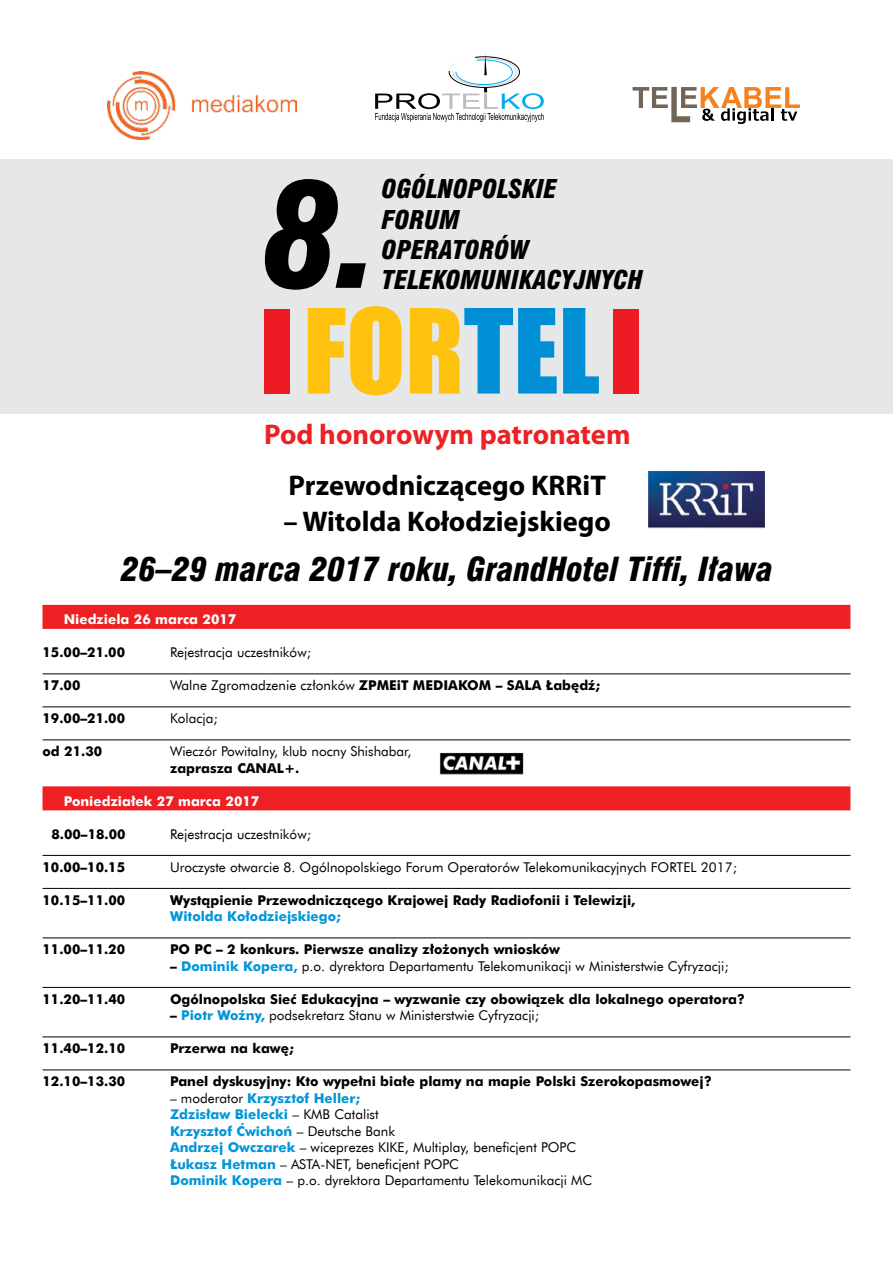
<style>
.page{position:relative;width:893px;height:1263px;background:#fff}
.page>*{position:absolute;margin:0;border:0;box-sizing:border-box;transform-origin:0 0}
.t1{font:italic 143.7px "Swis 721 Blk Cn EU";color:#000}
.t2{font:italic 32.4px "Swis 721 Blk Cn EU";color:#000}
.t3{font:700 28.5px "Myriad Pro";color:#000}
.t4{font:700 28.5px "Myriad Pro";color:#ed2024}
.t5{font:italic 25.35px/30.5px "Swis 721 Blk Cn EU";color:#000}
.t6{font:13.5px/16.5px "Futura EU";color:#000}
.t7{font:700 13.5px "Futura EU";color:#000}
.t8{font:700 13.5px "Futura EU";color:#fff}
.t9{font:700 13.5px "Futura EU";color:#0095d9}
.s1{font-weight:400}
.s2{font-weight:700}
.s3{font-weight:700;color:#0095d9}
</style>
<div class="page">
<div style="left:43px;top:605px;width:807px;height:24px;background:#ed2024"></div>
<hr style="left:43px;top:673px;width:807px;height:1px;background:#000">
<hr style="left:43px;top:706px;width:807px;height:1px;background:#000">
<hr style="left:43px;top:739px;width:807px;height:1px;background:#000">
<div style="left:43px;top:786px;width:807px;height:24px;background:#ed2024"></div>
<hr style="left:43px;top:855px;width:807px;height:1px;background:#000">
<hr style="left:43px;top:888px;width:807px;height:1px;background:#000">
<hr style="left:43px;top:937px;width:807px;height:1px;background:#000">
<hr style="left:43px;top:987px;width:807px;height:1px;background:#000">
<hr style="left:43px;top:1036px;width:807px;height:1px;background:#000">
<hr style="left:43px;top:1069px;width:807px;height:1px;background:#000">
<img style="left:439px;top:752px;width:85px;height:23px">
<div style="left:0;top:64px;width:893px;height:350px;background:#e6e7e8"></div>
<svg style="left:308px;top:306px;width:94px;height:89px"></svg>
<svg style="left:410px;top:308px;width:147px;height:86px"></svg>
<svg style="left:563px;top:308px;width:36px;height:86px"></svg>
<div style="left:264px;top:309px;width:26px;height:85px;background:#ed1c24"></div>
<div style="left:613px;top:309px;width:26px;height:85px;background:#ed1c24"></div>
<div style="left:0;top:0;width:893px;height:158px;background:#fff"></div>
<img style="left:107px;top:72px;width:190px;height:67px">
<div style="left:456px;top:60px;width:56px;height:25px;border:1px solid #00adef;border-radius:50%"></div>
<div style="left:449px;top:57px;width:70px;height:30px;border:1px solid #000;border-radius:50%"></div>
<div style="left:453px;top:58px;width:63px;height:28px;border:1px solid #d1d3d4;border-radius:50%"></div>
<svg style="left:448px;top:54px;width:39px;height:21px"></svg>
<svg style="left:375px;top:87px;width:169px;height:35px"></svg>
<svg style="left:632px;top:87px;width:168px;height:37px"></svg>
<img style="left:648px;top:471px;width:116px;height:57px">
<h1 class="t1" style="left:264px;top:145px;width:117px">8.</h1>
<h3 class="t5" style="left:382px;top:175px;width:263px">OGÓLNOPOLSKIE<br>FORUM<br>OPERATORÓW<br>TELEKOMUNIKACYJNYCH</h3>
<h3 class="t4" style="left:264px;top:416px;width:368px">Pod honorowym patronatem</h3>
<h3 class="t3" style="left:289px;top:467px;width:319px">Przewodniczącego KRRiT</h3>
<h3 class="t3" style="left:284px;top:503px;width:329px">– Witolda Kołodziejskiego</h3>
<h2 class="t2" style="left:121px;top:549px;width:653px">26–29 MARCA 2017 ROKU, GRANDHOTEL TIFFI, IŁAWA</h2>
<p class="t8" style="left:64px;top:611px;width:174px">Niedziela 26 marca 2017</p>
<p class="t7" style="left:43px;top:644px;width:84px">15.00–21.00</p>
<p class="t6" style="left:170px;top:644px;width:142px">Rejestracja uczestników;</p>
<p class="t7" style="left:43px;top:677px;width:39px">17.00</p>
<p class="t7" style="left:170px;top:677px;width:432px"><span class="s1">Walne Zgromadzenie członków</span> ZPMEiT MEDIAKOM – SALA Łabędź;</p>
<p class="t7" style="left:43px;top:710px;width:84px">19.00–21.00</p>
<p class="t6" style="left:170px;top:710px;width:49px">Kolacja;</p>
<p class="t7" style="left:43px;top:743px;width:61px">od 21.30</p>
<p class="t6" style="left:170px;top:743px;width:243px">Wieczór Powitalny, klub nocny Shishabar,</p>
<p class="t7" style="left:170px;top:759px;width:131px">zaprasza CANAL+.</p>
<p class="t8" style="left:64px;top:792px;width:197px">Poniedziałek 27 marca 2017</p>
<p class="t7" style="left:51px;top:825px;width:76px">8.00–18.00</p>
<p class="t6" style="left:170px;top:826px;width:142px">Rejestracja uczestników;</p>
<p class="t7" style="left:43px;top:858px;width:84px">10.00–10.15</p>
<p class="t6" style="left:170px;top:859px;width:568px">Uroczyste otwarcie 8. Ogólnopolskiego Forum Operatorów Telekomunikacyjnych FORTEL 2017;</p>
<p class="t7" style="left:43px;top:891px;width:84px">10.15–11.00</p>
<p class="t7" style="left:170px;top:891px;width:467px">Wystąpienie Przewodniczącego Krajowej Rady Radiofonii i Telewizji,</p>
<p class="t9" style="left:170px;top:908px;width:172px">Witolda Kołodziejskiego;</p>
<p class="t7" style="left:43px;top:941px;width:84px">11.00–11.20</p>
<p class="t7" style="left:170px;top:941px;width:391px">PO PC – 2 konkurs. Pierwsze analizy złożonych wniosków</p>
<p class="t6" style="left:170px;top:958px;width:560px"><span class="s2">–</span> <span class="s3">Dominik Kopera,</span> p.o. dyrektora Departamentu Telekomunikacji w Ministerstwie Cyfryzacji;</p>
<p class="t7" style="left:43px;top:990px;width:84px">11.20–11.40</p>
<p class="t7" style="left:170px;top:990px;width:577px">Ogólnopolska Sieć Edukacyjna – wyzwanie czy obowiązek dla lokalnego operatora?</p>
<p class="t6" style="left:170px;top:1007px;width:371px"><span class="s2">–</span> <span class="s3">Piotr Woźny,</span> podsekretarz Stanu w Ministerstwie Cyfryzacji;</p>
<p class="t7" style="left:43px;top:1040px;width:84px">11.40–12.10</p>
<p class="t7" style="left:170px;top:1040px;width:125px">Przerwa na kawę;</p>
<p class="t7" style="left:43px;top:1073px;width:84px">12.10–13.30</p>
<p class="t7" style="left:170px;top:1073px;width:543px">Panel dyskusyjny: Kto wypełni białe plamy na mapie Polski Szerokopasmowej?</p>
<p class="t6" style="left:170px;top:1090px;width:424px">– moderator <span class="s3">Krzysztof Heller;<br>Zdzisław Bielecki</span> – KMB Catalist<br><span class="s3">Krzysztof Ćwichoń</span> – Deutsche Bank<br><span class="s3">Andrzej Owczarek</span> – wiceprezes KIKE, Multiplay, beneficjent POPC <span class="s3">Łukasz Hetman</span> – ASTA-NET, beneficjent POPC<br><span class="s3">Dominik Kopera</span> – p.o. dyrektora Departamentu Telekomunikacji MC</p>
</div>
